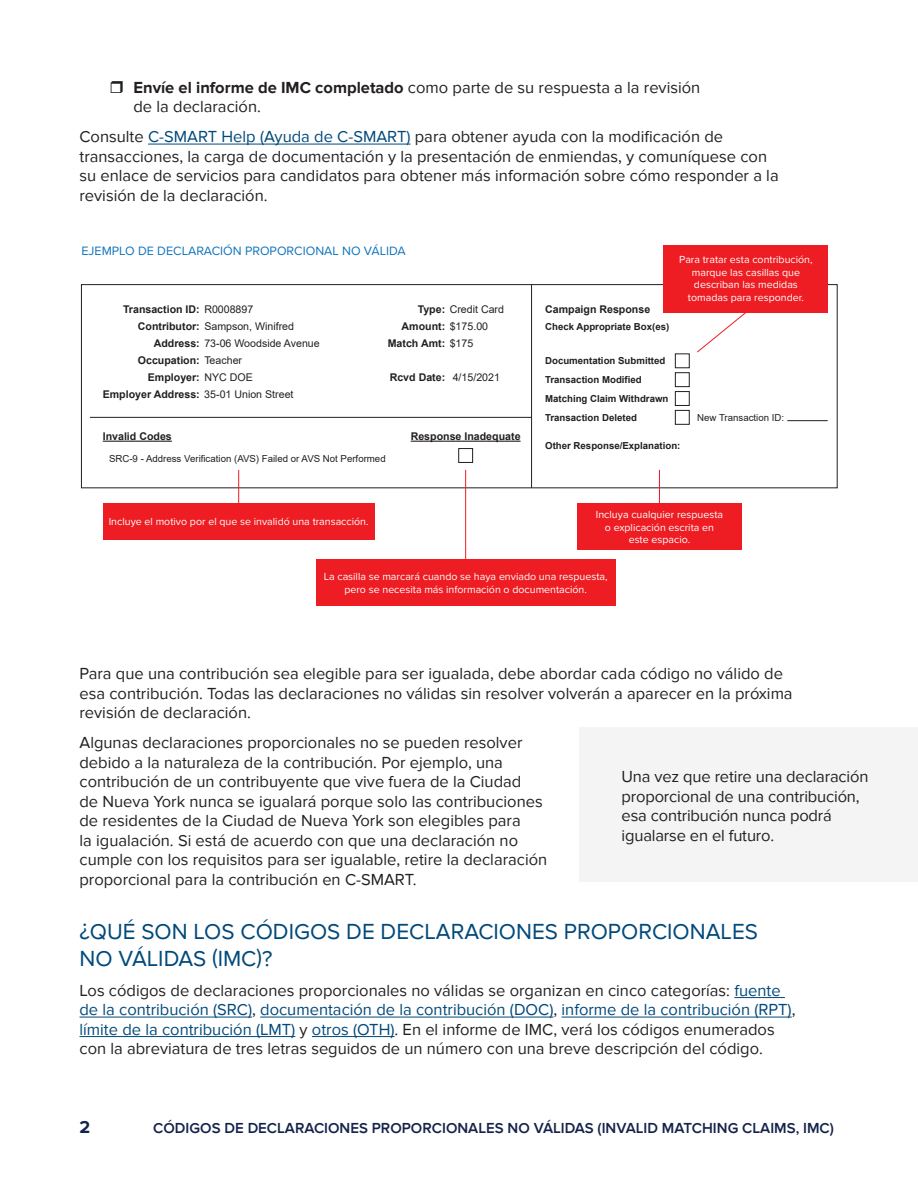
<style>
.page{position:relative;width:918px;height:1188px;background:#fff}
.page>*{position:absolute;margin:0;border:0;box-sizing:border-box;transform-origin:0 0}
.subhead_1{font:22.5px/27px "Proxima Nova";color:#01497b}
.t1{font:700 18px "Proxima Nova";color:#14234b}
.body{font:16.5px/19.5px "Proxima Nova";color:#231f20}
.list{font:16.5px/19.5px "Proxima Nova";color:#231f20}
.t2{font:600 15px "Proxima Nova";color:#14234b}
.t3{font:12.6px "Proxima Nova";color:#1074bc}
.t4{font:10.65px/12.8px "Proxima Nova";color:#fff;text-align:center}
.t5{font:700 10.65px/17px "Arial";color:#231f20}
.t6{font:10.65px "Arial";color:#231f20}
.t7{font:700 9.6px/18.9px "Arial";color:#231f20}
.t8{font:9.6px "Arial";color:#231f20}
.s1{font-weight:700}
.s2{color:#01497b}
.s3{font-weight:400}
</style>
<div class="page">
<hr style="left:148px;top:144px;width:263px;height:1px;background:#01497b">
<hr style="left:734px;top:997px;width:51px;height:1px;background:#01497b">
<hr style="left:80px;top:1017px;width:172px;height:1px;background:#01497b">
<hr style="left:260px;top:1017px;width:294px;height:1px;background:#01497b">
<hr style="left:562px;top:1017px;width:230px;height:1px;background:#01497b">
<hr style="left:80px;top:1036px;width:215px;height:1px;background:#01497b">
<hr style="left:312px;top:1036px;width:83px;height:1px;background:#01497b">
<div style="left:580px;top:728px;width:338px;height:154px;background:#f4f4f4"></div>
<hr style="left:103px;top:441px;width:69px;height:1px;background:#231f20">
<hr style="left:411px;top:441px;width:110px;height:1px;background:#231f20">
<div style="left:459px;top:448px;width:14px;height:15px;border:1px solid #231f20"></div>
<div style="left:675px;top:354px;width:14px;height:14px;border:1px solid #231f20"></div>
<div style="left:675px;top:373px;width:14px;height:14px;border:1px solid #231f20"></div>
<div style="left:675px;top:391px;width:14px;height:15px;border:1px solid #231f20"></div>
<div style="left:675px;top:410px;width:14px;height:14px;border:1px solid #231f20"></div>
<hr style="left:787px;top:420px;width:41px;height:1px;background:#231f20">
<hr style="left:531px;top:285px;width:1px;height:203px;background:#231f20">
<hr style="left:90px;top:417px;width:442px;height:1px;background:#231f20">
<div style="left:81px;top:284px;width:757px;height:204px;border:1px solid #231f20"></div>
<div style="left:664px;top:245px;width:164px;height:67px;background:#ee1d23"></div>
<svg style="left:696px;top:312px;width:52px;height:41px"></svg>
<div style="left:577px;top:504px;width:165px;height:46px;background:#ee1d23"></div>
<hr style="left:659px;top:470px;width:1px;height:44px;background:#ee1d23">
<div style="left:103px;top:504px;width:272px;height:36px;background:#ee1d23"></div>
<hr style="left:238px;top:470px;width:1px;height:44px;background:#ee1d23">
<div style="left:316px;top:559px;width:299px;height:47px;background:#ee1d23"></div>
<hr style="left:465px;top:470px;width:1px;height:98px;background:#ee1d23">
<p class="list" style="left:134px;top:78px;width:568px"><span class="s1">Envíe el informe de IMC completado</span> como parte de su respuesta a la revisión de la declaración.</p>
<p class="body" style="left:80px;top:127px;width:701px">Consulte <span class="s2">C-SMART Help (Ayuda de C-SMART)</span> para obtener ayuda con la modificación de transacciones, la carga de documentación y la presentación de enmiendas, y comuníquese con su enlace de servicios para candidatos para obtener más información sobre cómo responder a la revisión de la declaración.</p>
<p class="t3" style="left:81px;top:242px;width:326px">EJEMPLO DE DECLARACIÓN PROPORCIONAL NO VÁLIDA</p>
<p class="t5" style="left:123px;top:301px;width:132px">Transaction ID: <span class="s3">R0008897</span></p>
<p class="t6" style="left:138px;top:319px;width:158px"><span class="s1">Contributor:</span> Sampson, Winifred</p>
<p class="t6" style="left:154px;top:336px;width:168px"><span class="s1">Address:</span> 73-06 Woodside Avenue</p>
<p class="t5" style="left:138px;top:352px;width:106px">Occupation: <span class="s3">Teacher</span></p>
<p class="t5" style="left:148px;top:369px;width:106px">Employer: <span class="s3">NYC DOE</span></p>
<p class="t5" style="left:103px;top:386px;width:192px">Employer Address: <span class="s3">35-01 Union Street</span></p>
<p class="t6" style="left:418px;top:302px;width:88px"><span class="s1">Type:</span> Credit Card</p>
<p class="t5" style="left:545px;top:301px;width:107px">Campaign Response</p>
<p class="t7" style="left:545px;top:318px;width:126px">Check Appropriate Box(es)</p>
<p class="t5" style="left:388px;top:318px;width:102px;text-indent:14px">Amount: <span class="s3">$175.00<br></span>Match Amt: <span class="s3">$175</span></p>
<p class="t5" style="left:390px;top:369px;width:112px">Rcvd Date: <span class="s3">4/15/2021</span></p>
<p class="t7" style="left:545px;top:351px;width:125px">Documentation Submitted<br>Transaction Modified<br>Matching Claim Withdrawn<br>Transaction Deleted</p>
<p class="t4" style="left:679px;top:253px;width:135px">Para tratar esta contribución, marque las casillas que describan las medidas tomadas para responder.</p>
<p class="t8" style="left:697px;top:411px;width:88px">New Transaction ID:</p>
<p class="t5" style="left:103px;top:428px;width:71px">Invalid Codes</p>
<p class="t5" style="left:411px;top:428px;width:111px">Response Inadequate</p>
<p class="t8" style="left:109px;top:452px;width:278px">SRC-9 - Address Verification (AVS) Failed or AVS Not Performed</p>
<p class="t4" style="left:109px;top:514px;width:261px">Incluye el motivo por el que se invalidó una transacción.</p>
<p class="t7" style="left:545px;top:436px;width:137px">Other Response/Explanation:</p>
<p class="t4" style="left:596px;top:508px;width:129px">Incluya cualquier respuesta o explicación escrita en este espacio.</p>
<p class="t4" style="left:324px;top:570px;width:285px">La casilla se marcará cuando se haya enviado una respuesta, pero se necesita más información o documentación.</p>
<p class="body" style="left:80px;top:664px;width:715px">Para que una contribución sea elegible para ser igualada, debe abordar cada código no válido de esa contribución. Todas las declaraciones no válidas sin resolver volverán a aparecer en la próxima revisión de declaración.</p>
<p class="body" style="left:80px;top:733px;width:469px">Algunas declaraciones proporcionales no se pueden resolver debido a la naturaleza de la contribución. Por ejemplo, una contribución de un contribuyente que vive fuera de la Ciudad<br>de Nueva York nunca se igualará porque solo las contribuciones de residentes de la Ciudad de Nueva York son elegibles para<br>la igualación. Si está de acuerdo con que una declaración no cumple con los requisitos para ser igualable, retire la declaración proporcional para la contribución en C-SMART.</p>
<p class="subhead_1" style="left:80px;top:918px;width:680px">¿QUÉ SON LOS CÓDIGOS DE DECLARACIONES PROPORCIONALES<br>NO VÁLIDAS (IMC)?</p>
<p class="body" style="left:80px;top:981px;width:718px">Los códigos de declaraciones proporcionales no válidas se organizan en cinco categorías: <span class="s2">fuente de la contribución (SRC)</span>, <span class="s2">documentación de la contribución (DOC)</span>, <span class="s2">informe de la contribución (RPT)</span>, <span class="s2">límite de la contribución (LMT)</span> y <span class="s2">otros (OTH)</span>. En el informe de IMC, verá los códigos enumerados con la abreviatura de tres letras seguidos de un número con una breve descripción del código.</p>
<p class="body" style="left:622px;top:767px;width:248px">Una vez que retire una declaración proporcional de una contribución, esa contribución nunca podrá igualarse en el futuro.</p>
<p class="t1" style="left:80px;top:1117px;width:12px">2</p>
<p class="t2" style="left:153px;top:1120px;width:682px">CÓDIGOS DE DECLARACIONES PROPORCIONALES NO VÁLIDAS (INVALID MATCHING CLAIMS, IMC)</p>
</div>
